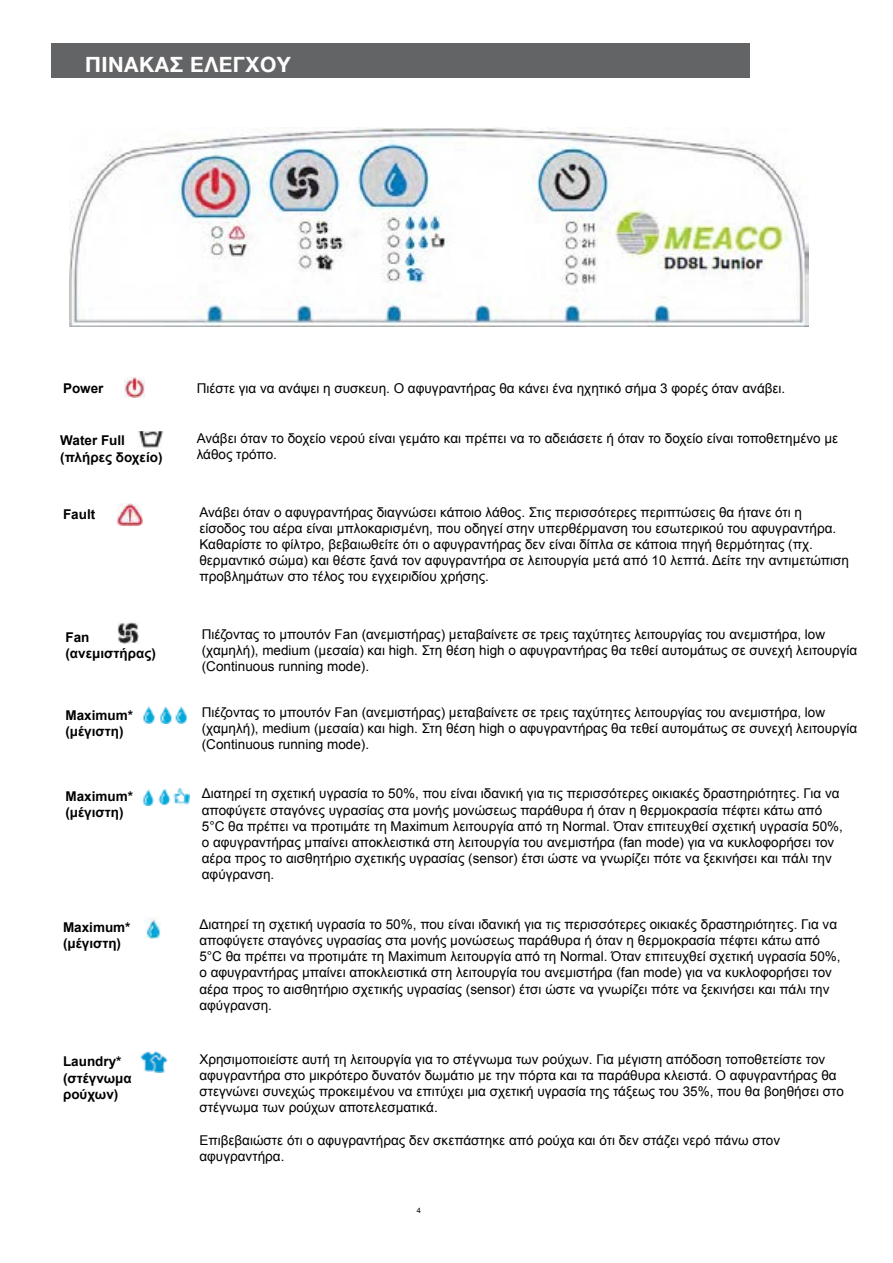
<style>
.page{position:relative;width:893px;height:1263px;background:#fff}
.page>*{position:absolute;margin:0;border:0;box-sizing:border-box;transform-origin:0 0}
.t1{font:700 21px "Helvetica Neue";letter-spacing:.025em;color:#fff}
.t2{font:13.5px/16.2px "Arial";color:#000}
.t3{font:700 13.5px/16.2px "Arial";color:#000}
.t4{font:7.5px "Arial";color:#000}
</style>
<div class="page">
<img style="left:140px;top:1051px;width:27px;height:21px">
<img style="left:70px;top:127px;width:738px;height:199px">
<img style="left:124px;top:378px;width:20px;height:19px">
<div style="left:51px;top:44px;width:699px;height:34px;background:#636466"></div>
<img style="left:138px;top:431px;width:25px;height:17px">
<img style="left:118px;top:504px;width:25px;height:22px">
<img style="left:118px;top:622px;width:21px;height:21px">
<img style="left:143px;top:707px;width:44px;height:17px">
<img style="left:144px;top:917px;width:16px;height:22px">
<img style="left:143px;top:788px;width:47px;height:17px">
<h1 class="t1" style="left:85px;top:48px;width:207px">ΠΙΝΑΚΑΣ ΕΛΕΓΧΟΥ</h1>
<p class="t3" style="left:63px;top:381px;width:42px">Power</p>
<p class="t3" style="left:60px;top:433px;width:104px">Water Full (πλήρες δοχείο)</p>
<p class="t2" style="left:197px;top:380px;width:590px">Πιέστε για να ανάψει η συσκευη. Ο αφυγραντήρας θα κάνει ένα ηχητικό σήμα 3 φορές όταν ανάβει.</p>
<p class="t2" style="left:197px;top:430px;width:643px">Ανάβει όταν το δοχείο νερού είναι γεμάτο και πρέπει να το αδειάσετε ή όταν το δοχείο είναι τοποθετημένο με λάθος τρόπο.</p>
<p class="t3" style="left:63px;top:507px;width:34px">Fault</p>
<p class="t2" style="left:199px;top:504px;width:651px">Ανάβει όταν ο αφυγραντήρας διαγνώσει κάποιο λάθος. Στις περισσότερες περιπτώσεις θα ήτανε ότι η είσοδος του αέρα είναι μπλοκαρισμένη, που οδηγεί στην υπερθέρμανση του εσωτερικού του αφυγραντήρα.<br>Καθαρίστε το φίλτρο, βεβαιωθείτε ότι ο αφυγραντήρας δεν είναι δίπλα σε κάποια πηγή θερμότητας (πχ. θερμαντικό σώμα) και θέστε ξανά τον αφυγραντήρα σε λειτουργία μετά από 10 λεπτά. Δείτε την αντιμετώπιση προβλημάτων στο τέλος του εγχειριδίου χρήσης.</p>
<p class="t3" style="left:65px;top:629px;width:92px">Fan (ανεμιστήρας)</p>
<p class="t2" style="left:202px;top:626px;width:657px">Πιέζοντας το μπουτόν Fan (ανεμιστήρας) μεταβαίνετε σε τρεις ταχύτητες λειτουργίας του ανεμιστήρα, low (χαμηλή), medium (μεσαία) και high. Στη θέση high ο αφυγραντήρας θα τεθεί αυτομάτως σε συνεχή λειτουργία (Continuous running mode).</p>
<p class="t3" style="left:65px;top:708px;width:69px">Maximum* (μέγιστη)</p>
<p class="t2" style="left:202px;top:704px;width:657px">Πιέζοντας το μπουτόν Fan (ανεμιστήρας) μεταβαίνετε σε τρεις ταχύτητες λειτουργίας του ανεμιστήρα, low (χαμηλή), medium (μεσαία) και high. Στη θέση high ο αφυγραντήρας θα τεθεί αυτομάτως σε συνεχή λειτουργία (Continuous running mode).</p>
<p class="t2" style="left:202px;top:786px;width:643px">Διατηρεί τη σχετική υγρασία το 50%, που είναι ιδανική για τις περισσότερες οικιακές δραστηριότητες. Για να αποφύγετε σταγόνες υγρασίας στα μονής μονώσεως παράθυρα ή όταν η θερμοκρασία πέφτει κάτω από 5°C θα πρέπει να προτιμάτε τη Maximum λειτουργία από τη Normal. Όταν επιτευχθεί σχετική υγρασία 50%, ο αφυγραντήρας μπαίνει αποκλειστικά στη λειτουργία του ανεμιστήρα (fan mode) για να κυκλοφορήσει τον αέρα προς το αισθητήριο σχετικής υγρασίας (sensor) έτσι ώστε να γνωρίζει πότε να ξεκινήσει και πάλι την αφύγρανση.</p>
<p class="t2" style="left:199px;top:916px;width:643px">Διατηρεί τη σχετική υγρασία το 50%, που είναι ιδανική για τις περισσότερες οικιακές δραστηριότητες. Για να αποφύγετε σταγόνες υγρασίας στα μονής μονώσεως παράθυρα ή όταν η θερμοκρασία πέφτει κάτω από 5°C θα πρέπει να προτιμάτε τη Maximum λειτουργία από τη Normal. Όταν επιτευχθεί σχετική υγρασία 50%, ο αφυγραντήρας μπαίνει αποκλειστικά στη λειτουργία του ανεμιστήρα (fan mode) για να κυκλοφορήσει τον αέρα προς το αισθητήριο σχετικής υγρασίας (sensor) έτσι ώστε να γνωρίζει πότε να ξεκινήσει και πάλι την αφύγρανση.</p>
<p class="t3" style="left:65px;top:790px;width:69px">Maximum* (μέγιστη)</p>
<p class="t3" style="left:63px;top:920px;width:69px">Maximum* (μέγιστη)</p>
<p class="t3" style="left:63px;top:1055px;width:70px">Laundry* (στέγνωμα ρούχων)</p>
<p class="t2" style="left:199px;top:1051px;width:646px">Χρησιμοποιείστε αυτή τη λειτουργία για το στέγνωμα των ρούχων. Για μέγιστη απόδοση τοποθετείστε τον αφυγραντήρα στο μικρότερο δυνατόν δωμάτιο με την πόρτα και τα παράθυρα κλειστά. Ο αφυγραντήρας θα στεγνώνει συνεχώς προκειμένου να επιτύχει μια σχετική υγρασία της τάξεως του 35%, που θα βοηθήσει στο στέγνωμα των ρούχων αποτελεσματικά.</p>
<p class="t2" style="left:199px;top:1132px;width:582px">Επιβεβαιώστε ότι ο αφυγραντήρας δεν σκεπάστηκε από ρούχα και ότι δεν στάζει νερό πάνω στον αφυγραντήρα.</p>
<p class="t4" style="left:417px;top:1206px;width:6px">4</p>
</div>
